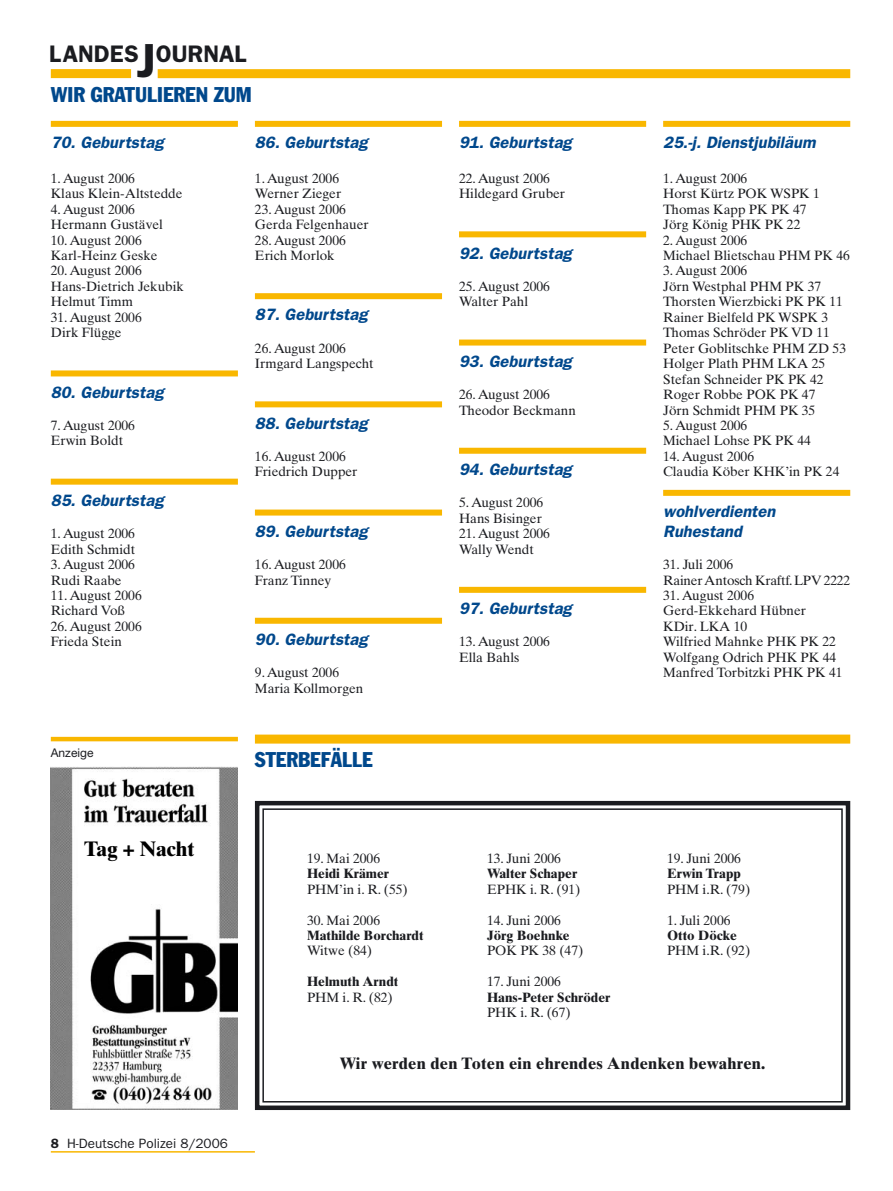
<style>
.page{position:relative;width:893px;height:1191px;background:#fff}
.page>*{position:absolute;margin:0;border:0;box-sizing:border-box;transform-origin:0 0}
.t1{font:600 24px "Franklin Gothic";color:#1b1c20}
.t2{font:condensed 21px "Franklin Gothic";color:#00488c}
.t3{font:21px "Times Ten Bold OV HQIIZB";color:#000}
.t4{font:italic 600 16.5px/19.5px "Franklin Gothic";color:#00488c}
.t5{font:700 16.5px "Times Ten";letter-spacing:.015em;color:#1b1c20}
.t6{font:13.5px/15.5px "Times Ten";color:#1b1c20}
.t7{font:700 13.5px "Times Ten";color:#1b1c20}
.t8{font:13.5px "Franklin Gothic";color:#1b1c20}
.t9{font:12px "Helvetica Neue";color:#1b1c20}
.s1{font-size:48px}
.s2{font-weight:600}
</style>
<div class="page">
<div style="left:51px;top:121px;width:187px;height:6px;background:#f9b700"></div>
<div style="left:51px;top:370px;width:187px;height:6px;background:#f9b700"></div>
<div style="left:51px;top:478px;width:187px;height:6px;background:#f9b700"></div>
<div style="left:255px;top:121px;width:187px;height:6px;background:#f9b700"></div>
<div style="left:255px;top:293px;width:187px;height:6px;background:#f9b700"></div>
<div style="left:255px;top:401px;width:187px;height:6px;background:#f9b700"></div>
<div style="left:255px;top:509px;width:187px;height:6px;background:#f9b700"></div>
<div style="left:255px;top:618px;width:187px;height:6px;background:#f9b700"></div>
<div style="left:459px;top:121px;width:187px;height:6px;background:#f9b700"></div>
<div style="left:459px;top:231px;width:187px;height:6px;background:#f9b700"></div>
<div style="left:459px;top:339px;width:187px;height:6px;background:#f9b700"></div>
<div style="left:459px;top:448px;width:187px;height:6px;background:#f9b700"></div>
<div style="left:459px;top:587px;width:187px;height:6px;background:#f9b700"></div>
<div style="left:663px;top:121px;width:187px;height:6px;background:#f9b700"></div>
<div style="left:663px;top:490px;width:187px;height:6px;background:#f9b700"></div>
<hr style="left:51px;top:1151px;width:204px;height:1px;background:#f9b700">
<div style="left:51px;top:69px;width:80px;height:9px;background:#f9b700"></div>
<div style="left:158px;top:69px;width:692px;height:9px;background:#f9b700"></div>
<div style="left:255px;top:734px;width:595px;height:9px;background:#f9b700"></div>
<hr style="left:51px;top:737px;width:187px;height:4px;background:#f9b700">
<img style="left:51px;top:766px;width:187px;height:343px">
<div style="left:84px;top:841px;width:134px;height:29px;background:#fff"></div>
<div style="left:255px;top:801px;width:595px;height:309px;border:4px solid #1b1c20"></div>
<div style="left:262px;top:808px;width:581px;height:294px;border:2px solid #1b1c20"></div>
<h1 class="t1" style="left:49px;top:45px;width:199px">LANDES<span class="s1">J</span>OURNAL</h1>
<h2 class="t2" style="left:51px;top:87px;width:203px">WIR GRATULIEREN ZUM</h2>
<p class="t4" style="left:51px;top:134px;width:114px">70. Geburtstag</p>
<p class="t6" style="left:51px;top:172px;width:133px">1. August 2006<br>Klaus Klein-Altstedde</p>
<p class="t6" style="left:51px;top:203px;width:114px">4. August 2006<br>Hermann Gustävel</p>
<p class="t6" style="left:51px;top:233px;width:108px">10. August 2006<br>Karl-Heinz Geske</p>
<p class="t6" style="left:51px;top:264px;width:135px">20. August 2006<br>Hans-Dietrich Jekubik<br>Helmut Timm</p>
<p class="t6" style="left:51px;top:311px;width:92px">31. August 2006<br>Dirk Flügge</p>
<p class="t4" style="left:51px;top:384px;width:114px">80. Geburtstag</p>
<p class="t6" style="left:51px;top:419px;width:86px">7. August 2006<br>Erwin Boldt</p>
<p class="t4" style="left:51px;top:492px;width:114px">85. Geburtstag</p>
<p class="t6" style="left:51px;top:527px;width:86px">1. August 2006<br>Edith Schmidt</p>
<p class="t6" style="left:51px;top:558px;width:86px">3. August 2006<br>Rudi Raabe</p>
<p class="t6" style="left:51px;top:589px;width:92px">11. August 2006<br>Richard Voß</p>
<p class="t6" style="left:51px;top:620px;width:92px">26. August 2006<br>Frieda Stein</p>
<p class="t9" style="left:51px;top:748px;width:44px">Anzeige</p>
<p class="t4" style="left:255px;top:134px;width:114px">86. Geburtstag</p>
<p class="t6" style="left:255px;top:172px;width:88px">1. August 2006<br>Werner Zieger</p>
<p class="t6" style="left:255px;top:203px;width:115px">23. August 2006<br>Gerda Felgenhauer</p>
<p class="t6" style="left:255px;top:233px;width:92px">28. August 2006<br>Erich Morlok</p>
<p class="t4" style="left:255px;top:306px;width:114px">87. Geburtstag</p>
<p class="t6" style="left:255px;top:342px;width:120px">26. August 2006<br>Irmgard Langspecht</p>
<p class="t4" style="left:255px;top:415px;width:114px">88. Geburtstag</p>
<p class="t6" style="left:255px;top:450px;width:104px">16. August 2006<br>Friedrich Dupper</p>
<p class="t4" style="left:255px;top:523px;width:114px">89. Geburtstag</p>
<p class="t6" style="left:255px;top:558px;width:92px">16. August 2006<br>Franz Tinney</p>
<p class="t4" style="left:255px;top:631px;width:114px">90. Geburtstag</p>
<p class="t6" style="left:255px;top:666px;width:110px">9. August 2006<br>Maria Kollmorgen</p>
<h2 class="t2" style="left:255px;top:751px;width:119px">STERBEFÄLLE</h2>
<h2 class="t3" style="left:84px;top:841px;width:112px">Tag + Nacht</h2>
<p class="t6" style="left:307px;top:851px;width:75px">19. Mai 2006</p>
<p class="t7" style="left:307px;top:868px;width:84px">Heidi Krämer</p>
<p class="t6" style="left:307px;top:882px;width:102px">PHM’in i. R. (55)</p>
<p class="t6" style="left:307px;top:913px;width:75px">30. Mai 2006</p>
<p class="t7" style="left:307px;top:930px;width:118px">Mathilde Borchardt</p>
<p class="t6" style="left:307px;top:944px;width:67px">Witwe (84)</p>
<p class="t7" style="left:307px;top:976px;width:93px">Helmuth Arndt</p>
<p class="t6" style="left:307px;top:990px;width:87px">PHM i. R. (82)</p>
<p class="t4" style="left:459px;top:134px;width:114px">91. Geburtstag</p>
<p class="t6" style="left:459px;top:172px;width:108px">22. August 2006<br>Hildegard Gruber</p>
<p class="t4" style="left:459px;top:245px;width:114px">92. Geburtstag</p>
<p class="t6" style="left:459px;top:280px;width:92px">25. August 2006<br>Walter Pahl</p>
<p class="t4" style="left:459px;top:353px;width:114px">93. Geburtstag</p>
<p class="t6" style="left:459px;top:388px;width:118px">26. August 2006<br>Theodor Beckmann</p>
<p class="t4" style="left:459px;top:461px;width:114px">94. Geburtstag</p>
<p class="t6" style="left:459px;top:496px;width:86px">5. August 2006<br>Hans Bisinger</p>
<p class="t6" style="left:459px;top:527px;width:92px">21. August 2006<br>Wally Wendt</p>
<p class="t4" style="left:459px;top:600px;width:114px">97. Geburtstag</p>
<p class="t6" style="left:459px;top:635px;width:92px">13. August 2006<br>Ella Bahls</p>
<p class="t6" style="left:487px;top:851px;width:75px">13. Juni 2006</p>
<p class="t7" style="left:487px;top:868px;width:92px">Walter Schaper</p>
<p class="t6" style="left:487px;top:882px;width:95px">EPHK i. R. (91)</p>
<p class="t6" style="left:487px;top:913px;width:75px">14. Juni 2006</p>
<p class="t7" style="left:487px;top:930px;width:84px">Jörg Boehnke</p>
<p class="t6" style="left:487px;top:944px;width:98px">POK PK 38 (47)</p>
<p class="t6" style="left:487px;top:975px;width:75px">17. Juni 2006</p>
<p class="t7" style="left:487px;top:992px;width:125px">Hans-Peter Schröder</p>
<p class="t6" style="left:487px;top:1006px;width:85px">PHK i. R. (67)</p>
<p class="t4" style="left:663px;top:134px;width:157px">25.-j . Dienstjubiläum</p>
<p class="t6" style="left:663px;top:172px;width:158px">1. August 2006<br>Horst Kürtz POK WSPK 1<br>Thomas Kapp PK PK 47<br>Jörg König PHK PK 22</p>
<p class="t6" style="left:663px;top:233px;width:188px">2. August 2006<br>Michael Blietschau PHM PK 46</p>
<p class="t6" style="left:663px;top:264px;width:184px">3. August 2006<br>Jörn Westphal PHM PK 37<br>Thorsten Wierzbicki PK PK 11<br>Rainer Bielfeld PK WSPK 3<br>Thomas Schröder PK VD 11<br>Peter Goblitschke PHM ZD 53<br>Holger Plath PHM LKA 25<br>Stefan Schneider PK PK 42<br>Roger Robbe POK PK 47<br>Jörn Schmidt PHM PK 35</p>
<p class="t6" style="left:663px;top:419px;width:149px">5. August 2006<br>Michael Lohse PK PK 44</p>
<p class="t6" style="left:663px;top:450px;width:178px">14. August 2006<br>Claudia Köber KHK’in PK 24</p>
<p class="t4" style="left:663px;top:503px;width:116px">wohlverdienten<br>Ruhestand</p>
<p class="t6" style="left:663px;top:558px;width:189px">31. Juli 2006<br>Rainer Antosch Kraftf.LPV 2222</p>
<p class="t6" style="left:663px;top:589px;width:181px">31. August 2006<br>Gerd-Ekkehard Hübner<br>KDir. LKA 10<br>Wilfried Mahnke PHK PK 22<br>Wolfgang Odrich PHK PK 44<br>Manfred Torbitzki PHK PK 41</p>
<p class="t6" style="left:667px;top:851px;width:75px">19. Juni 2006</p>
<p class="t7" style="left:667px;top:868px;width:76px">Erwin Trapp</p>
<p class="t6" style="left:667px;top:882px;width:85px">PHM i.R. (79)</p>
<p class="t6" style="left:667px;top:913px;width:65px">1. Juli 2006</p>
<p class="t7" style="left:667px;top:930px;width:71px">Otto Döcke</p>
<p class="t6" style="left:667px;top:944px;width:85px">PHM i.R. (92)</p>
<p class="t8" style="left:51px;top:1138px;width:179px"><span class="s2">8</span> H-Deutsche Polizei 8/2006</p>
<p class="t5" style="left:340px;top:1057px;width:427px">Wir werden den Toten ein ehrendes Andenken bewahren.</p>
</div>
